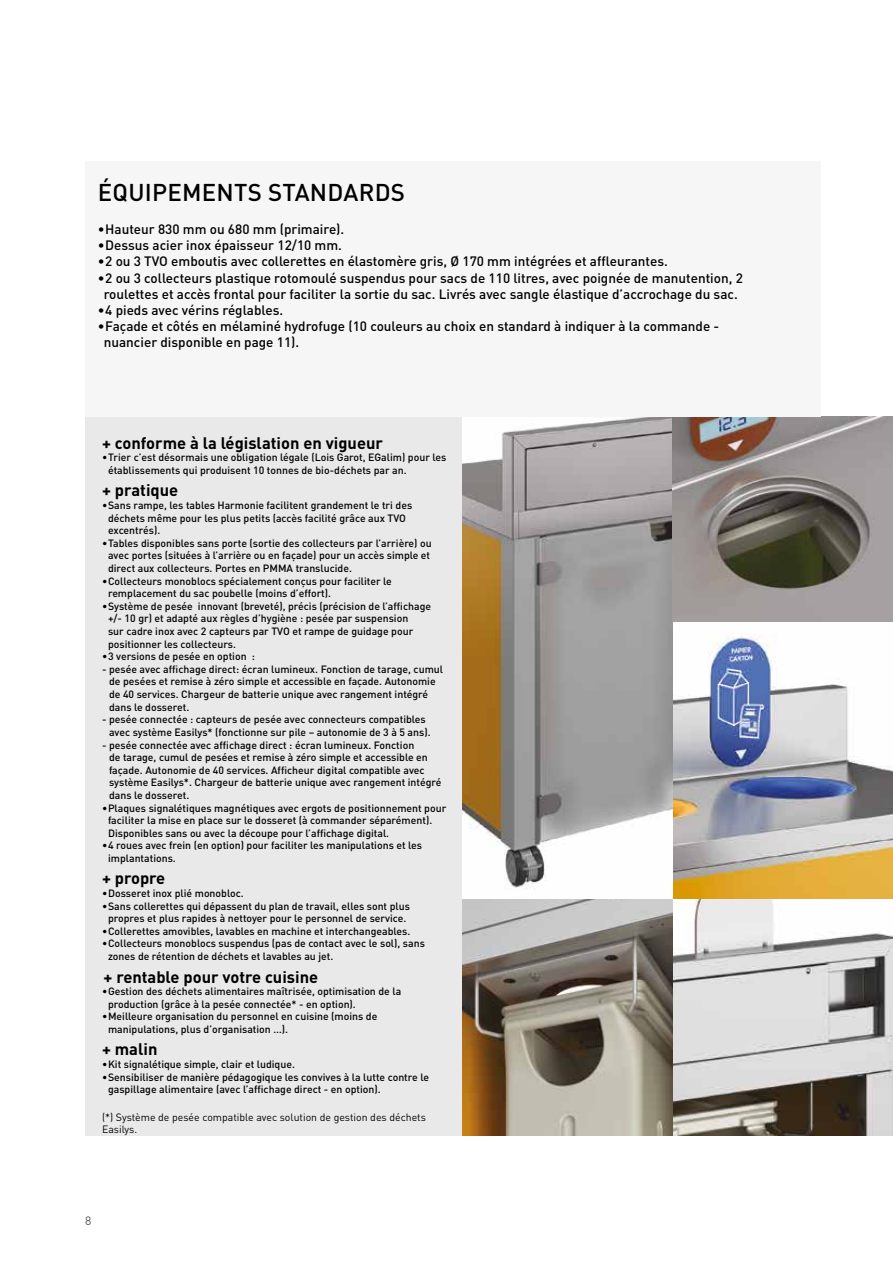
<style>
.page{position:relative;width:893px;height:1263px;background:#fff}
.page>*{position:absolute;margin:0;border:0;box-sizing:border-box;transform-origin:0 0}
.t1{font:500 24px "DIN Pro";letter-spacing:.01em;color:#000}
.t2{font:700 16.5px "DIN Pro";color:#000}
.t3{font:500 13.5px/16.2px "DIN Pro";color:#000;text-align:center}
.t4{font:12px "DIN Pro";color:#575756}
.t5{font:500 10.5px/12.6px "DIN Pro";color:#000}
.t6{font:10.5px/12.6px "DIN Pro";color:#000}
</style>
<div class="page">
<img style="left:672px;top:417px;width:221px;height:482px">
<img style="left:462px;top:417px;width:210px;height:473px">
<img style="left:672px;top:899px;width:221px;height:236px">
<svg style="left:462px;top:899px;width:210px;height:236px;background:#918779"></svg>
<div style="left:85px;top:417px;width:377px;height:718px;background:#e9e9e9"></div>
<div style="left:85px;top:162px;width:736px;height:255px;background:#f6f6f6"></div>
<h1 class="t1" style="left:98px;top:176px;width:309px">ÉQUIPEMENTS STANDARDS</h1>
<p class="t3" style="left:98px;top:220px;width:248px">•Hauteur 830 mm ou 680 mm (primaire).</p>
<p class="t3" style="left:98px;top:237px;width:246px">•Dessus acier inox épaisseur 12/10 mm.</p>
<p class="t3" style="left:98px;top:253px;width:572px">•2 ou 3 TVO emboutis avec collerettes en élastomère gris, Ø 170 mm intégrées et affleurantes.</p>
<p class="t3" style="left:98px;top:269px;width:647px">•2 ou 3 collecteurs plastique rotomoulé suspendus pour sacs de 110 litres, avec poignée de manutention, 2 roulettes et accès frontal pour faciliter la sortie du sac. Livrés avec sangle élastique d’accrochage du sac.</p>
<p class="t3" style="left:98px;top:301px;width:187px">•4 pieds avec vérins réglables.</p>
<p class="t3" style="left:104px;top:318px;width:617px;text-align:left;text-indent:-6px">•Façade et côtés en mélaminé hydrofuge (10 couleurs au choix en standard à indiquer à la commande - nuancier disponible en page 11).</p>
<h2 class="t2" style="left:102px;top:432px;width:282px">+ conforme à la législation en vigueur</h2>
<p class="t5" style="left:108px;top:451px;width:340px;text-indent:-6px">•Trier c’est désormais une obligation légale (Lois Garot, EGalim) pour les établissements qui produisent 10 tonnes de bio-déchets par an.</p>
<h2 class="t2" style="left:102px;top:479px;width:78px">+ pratique</h2>
<p class="t5" style="left:108px;top:498px;width:306px;text-indent:-6px">•Sans rampe, les tables Harmonie facilitent grandement le tri des déchets même pour les plus petits (accès facilité grâce aux TVO excentrés).</p>
<p class="t5" style="left:108px;top:536px;width:325px;text-indent:-6px">•Tables disponibles sans porte (sortie des collecteurs par l’arrière) ou avec portes (situées à l’arrière ou en façade) pour un accès simple et direct aux collecteurs. Portes en PMMA translucide.</p>
<p class="t5" style="left:108px;top:574px;width:285px;text-indent:-6px">•Collecteurs monoblocs spécialement conçus pour faciliter le remplacement du sac poubelle (moins d’effort).</p>
<p class="t5" style="left:108px;top:599px;width:325px;text-indent:-6px">•Système de pesée innovant (breveté), précis (précision de l’affichage +/- 10 gr) et adapté aux règles d’hygiène : pesée par suspension<br>sur cadre inox avec 2 capteurs par TVO et rampe de guidage pour positionner les collecteurs.</p>
<p class="t5" style="left:102px;top:650px;width:154px">•3 versions de pesée en option :</p>
<p class="t5" style="left:109px;top:662px;width:336px;text-indent:-7px">- pesée avec affichage direct: écran lumineux. Fonction de tarage, cumul de pesées et remise à zéro simple et accessible en façade. Autonomie de 40 services. Chargeur de batterie unique avec rangement intégré dans le dosseret.</p>
<p class="t5" style="left:109px;top:713px;width:323px;text-indent:-7px">- pesée connectée : capteurs de pesée avec connecteurs compatibles avec système Easilys* (fonctionne sur pile – autonomie de 3 à 5 ans).</p>
<p class="t5" style="left:109px;top:738px;width:334px;text-indent:-7px">- pesée connectée avec affichage direct : écran lumineux. Fonction<br>de tarage, cumul de pesées et remise à zéro simple et accessible en façade. Autonomie de 40 services. Afficheur digital compatible avec système Easilys*. Chargeur de batterie unique avec rangement intégré dans le dosseret.</p>
<p class="t5" style="left:108px;top:801px;width:340px;text-indent:-6px">•Plaques signalétiques magnétiques avec ergots de positionnement pour faciliter la mise en place sur le dosseret (à commander séparément).<br>Disponibles sans ou avec la découpe pour l’affichage digital.</p>
<p class="t5" style="left:108px;top:839px;width:316px;text-indent:-6px">•4 roues avec frein (en option) pour faciliter les manipulations et les implantations.</p>
<h2 class="t2" style="left:102px;top:867px;width:65px">+ propre</h2>
<p class="t5" style="left:102px;top:886px;width:143px">•Dosseret inox plié monobloc.</p>
<p class="t5" style="left:102px;top:899px;width:309px;text-align:center">•Sans collerettes qui dépassent du plan de travail, elles sont plus propres et plus rapides à nettoyer pour le personnel de service.</p>
<p class="t5" style="left:102px;top:924px;width:310px">•Collerettes amovibles, lavables en machine et interchangeables.</p>
<p class="t5" style="left:108px;top:937px;width:318px;text-indent:-6px">•Collecteurs monoblocs suspendus (pas de contact avec le sol), sans zones de rétention de déchets et lavables au jet.</p>
<h2 class="t2" style="left:104px;top:965px;width:216px">+ rentable pour votre cuisine</h2>
<p class="t5" style="left:108px;top:984px;width:295px;text-indent:-6px">•Gestion des déchets alimentaires maîtrisée, optimisation de la production (grâce à la pesée connectée* - en option).</p>
<p class="t5" style="left:108px;top:1010px;width:271px;text-indent:-6px">•Meilleure organisation du personnel en cuisine (moins de manipulations, plus d’organisation …).</p>
<h2 class="t2" style="left:102px;top:1038px;width:57px">+ malin</h2>
<p class="t5" style="left:102px;top:1057px;width:194px">•Kit signalétique simple, clair et ludique.</p>
<p class="t5" style="left:108px;top:1070px;width:322px;text-indent:-6px">•Sensibiliser de manière pédagogique les convives à la lutte contre le gaspillage alimentaire (avec l’affichage direct - en option).</p>
<p class="t6" style="left:102px;top:1110px;width:325px">(*) Système de pesée compatible avec solution de gestion des déchets<br>Easilys.</p>
<p class="t4" style="left:85px;top:1213px;width:8px">8</p>
</div>
